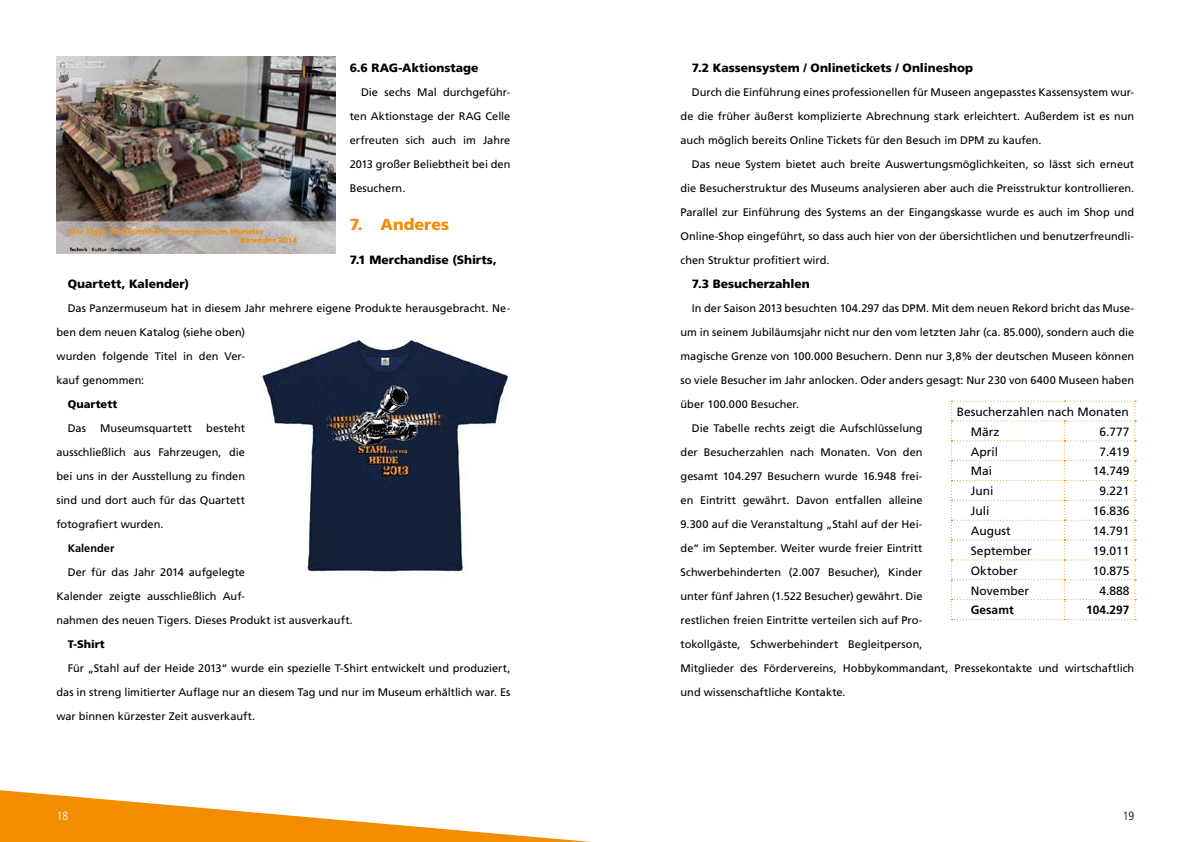
<style>
.page{position:relative;width:1191px;height:842px;background:#fff}
.page>*{position:absolute;margin:0;border:0;box-sizing:border-box;transform-origin:0 0}
.t1{font:900 16px "Frutiger LT Std";color:#f28c00}
.t2{font:12px/19.8px "Frutiger LT Std";color:#000}
.t3{font:900 12px "Frutiger LT Std";color:#000}
.t4{font:700 12px "Frutiger LT Std";color:#000}
.t5{font:300 condensed 12px "Frutiger LT Std";color:#fff}
.t6{font:300 condensed 12px "Frutiger LT Std";color:#000}
.t7{font:11px/24px "Frutiger LT Std";color:#000;text-align:justify}
.t8{font:900 11px "Frutiger LT Std";letter-spacing:.005em;color:#000}
.t9{font:700 11px "Frutiger LT Std";color:#000}
</style>
<div class="page">
<svg style="left:0;top:790px;width:592px;height:52px"></svg>
<img style="left:260px;top:338px;width:250px;height:234px">
<svg style="left:951px;top:401px;width:185px;height:219px"></svg>
<img style="left:56px;top:57px;width:279px;height:197px">
<p class="t3" style="left:350px;top:61px;width:130px">6.6 RAG-Aktionstage</p>
<p class="t7" style="left:350px;top:80px;width:162px;text-indent:11px">Die sechs Mal durchgeführ&shy;ten Aktionstage der RAG Celle erfreuten sich auch im Jahre 2013 großer Beliebtheit bei den Besuchern.</p>
<h1 class="t1" style="left:350px;top:215px;width:101px">7. Anderes</h1>
<p class="t3" style="left:350px;top:253px;width:149px">7.1 Merchandise (Shirts,</p>
<p class="t3" style="left:68px;top:277px;width:123px">Quartett, Kalender)</p>
<p class="t7" style="left:56px;top:296px;width:455px;text-align:left;text-indent:11px">Das Panzermuseum hat in diesem Jahr mehrere eigene Produkte herausgebracht. Ne&shy;ben dem neuen Katalog (siehe oben)<br>wurden folgende Titel in den Ver-<br>kauf genommen:</p>
<p class="t8" style="left:68px;top:398px;width:51px">Quartett</p>
<p class="t7" style="left:68px;top:416px;width:20px">Das</p>
<p class="t7" style="left:100px;top:416px;width:93px">Museumsquartett</p>
<p class="t7" style="left:56px;top:416px;width:190px;text-indent:150px">besteht ausschließlich aus Fahrzeugen, die bei uns in der Ausstellung zu finden sind und dort auch für das Quartett fotografiert wurden.</p>
<p class="t9" style="left:68px;top:542px;width:48px">Kalender</p>
<p class="t7" style="left:56px;top:560px;width:298px;text-align:left;text-indent:11px">Der für das Jahr 2014 aufgelegte<br>Kalender zeigte ausschließlich Auf-<br>nahmen des neuen Tigers. Dieses Produkt ist ausverkauft.</p>
<p class="t8" style="left:68px;top:638px;width:39px">T-Shirt</p>
<p class="t7" style="left:56px;top:656px;width:455px;text-indent:11px">Für „Stahl auf der Heide 2013“ wurde ein spezielle T-Shirt entwickelt und produziert, das in streng limitierter Auflage nur an diesem Tag und nur im Museum erhältlich war. Es war binnen kürzester Zeit ausverkauft.</p>
<p class="t3" style="left:692px;top:61px;width:283px">7.2 Kassensystem / Onlinetickets / Onlineshop</p>
<p class="t7" style="left:680px;top:80px;width:455px;text-indent:11px">Durch die Einführung eines professionellen für Museen angepasstes Kassensystem wur&shy;de die früher äußerst komplizierte Abrechnung stark erleichtert. Außerdem ist es nun auch möglich bereits Online Tickets für den Besuch im DPM zu kaufen.</p>
<p class="t7" style="left:680px;top:152px;width:455px;text-indent:11px">Das neue System bietet auch breite Auswertungsmöglichkeiten, so lässt sich erneut die Besucherstruktur des Museums analysieren aber auch die Preisstruktur kontrollieren.<br>Parallel zur Einführung des Systems an der Eingangskasse wurde es auch im Shop und Online-Shop eingeführt, so dass auch hier von der übersichtlichen und benutzerfreundli&shy;chen Struktur profitiert wird.</p>
<p class="t3" style="left:692px;top:277px;width:119px">7.3 Besucherzahlen</p>
<p class="t7" style="left:692px;top:296px;width:444px">In der Saison 2013 besuchten 104.297 das DPM. Mit dem neuen Rekord bricht das Muse-</p>
<p class="t7" style="left:680px;top:320px;width:455px">um in seinem Jubiläumsjahr nicht nur den vom letzten Jahr (ca. 85.000), sondern auch die</p>
<p class="t7" style="left:680px;top:344px;width:455px">magische Grenze von 100.000 Besuchern. Denn nur 3,8% der deutschen Museen können</p>
<p class="t7" style="left:680px;top:368px;width:455px">so viele Besucher im Jahr anlocken. Oder anders gesagt: Nur 230 von 6400 Museen haben</p>
<p class="t7" style="left:680px;top:392px;width:120px">über 100.000 Besucher.</p>
<p class="t7" style="left:692px;top:416px;width:232px">Die Tabelle rechts zeigt die Aufschlüsselung</p>
<p class="t7" style="left:680px;top:440px;width:243px">der Besucherzahlen nach Monaten. Von den</p>
<p class="t7" style="left:680px;top:464px;width:243px">gesamt 104.297 Besuchern wurde 16.948 frei-</p>
<p class="t7" style="left:680px;top:488px;width:243px">en Eintritt gewährt. Davon entfallen alleine</p>
<p class="t7" style="left:680px;top:512px;width:243px">9.300 auf die Veranstaltung „Stahl auf der Hei-</p>
<p class="t7" style="left:680px;top:536px;width:243px">de“ im September. Weiter wurde freier Eintritt</p>
<p class="t7" style="left:680px;top:560px;width:243px">Schwerbehinderten (2.007 Besucher), Kinder</p>
<p class="t7" style="left:680px;top:584px;width:243px">unter fünf Jahren (1.522 Besucher) gewährt. Die</p>
<p class="t7" style="left:680px;top:608px;width:243px">restlichen freien Eintritte verteilen sich auf Pro-</p>
<p class="t7" style="left:680px;top:632px;width:243px">tokollgäste, Schwerbehindert Begleitperson,</p>
<p class="t7" style="left:680px;top:656px;width:455px">Mitglieder des Fördervereins, Hobbykommandant, Pressekontakte und wirtschaftlich</p>
<p class="t7" style="left:680px;top:680px;width:167px">und wissenschaftliche Kontakte.</p>
<p class="t2" style="left:971px;top:402px;width:159px;text-indent:-14px">Besucherzahlen nach Monaten<br>März</p>
<p class="t2" style="left:1099px;top:422px;width:32px">6.777</p>
<p class="t2" style="left:971px;top:441px;width:29px">April</p>
<p class="t2" style="left:1099px;top:441px;width:32px">7.419</p>
<p class="t2" style="left:971px;top:461px;width:23px">Mai</p>
<p class="t2" style="left:1092px;top:461px;width:38px">14.749</p>
<p class="t2" style="left:971px;top:481px;width:24px">Juni</p>
<p class="t2" style="left:1099px;top:481px;width:32px">9.221</p>
<p class="t2" style="left:971px;top:501px;width:20px">Juli</p>
<p class="t2" style="left:1092px;top:501px;width:38px">16.836</p>
<p class="t2" style="left:971px;top:521px;width:41px">August</p>
<p class="t2" style="left:1092px;top:521px;width:38px">14.791</p>
<p class="t2" style="left:971px;top:541px;width:62px">September</p>
<p class="t2" style="left:1092px;top:541px;width:38px">19.011</p>
<p class="t2" style="left:971px;top:561px;width:48px">Oktober</p>
<p class="t2" style="left:1092px;top:561px;width:38px">10.875</p>
<p class="t2" style="left:971px;top:580px;width:60px">November</p>
<p class="t2" style="left:1099px;top:580px;width:32px">4.888</p>
<p class="t4" style="left:971px;top:603px;width:44px">Gesamt</p>
<p class="t4" style="left:1086px;top:603px;width:45px">104.297</p>
<p class="t5" style="left:57px;top:809px;width:13px">18</p>
<p class="t6" style="left:1122px;top:809px;width:13px">19</p>
</div>
